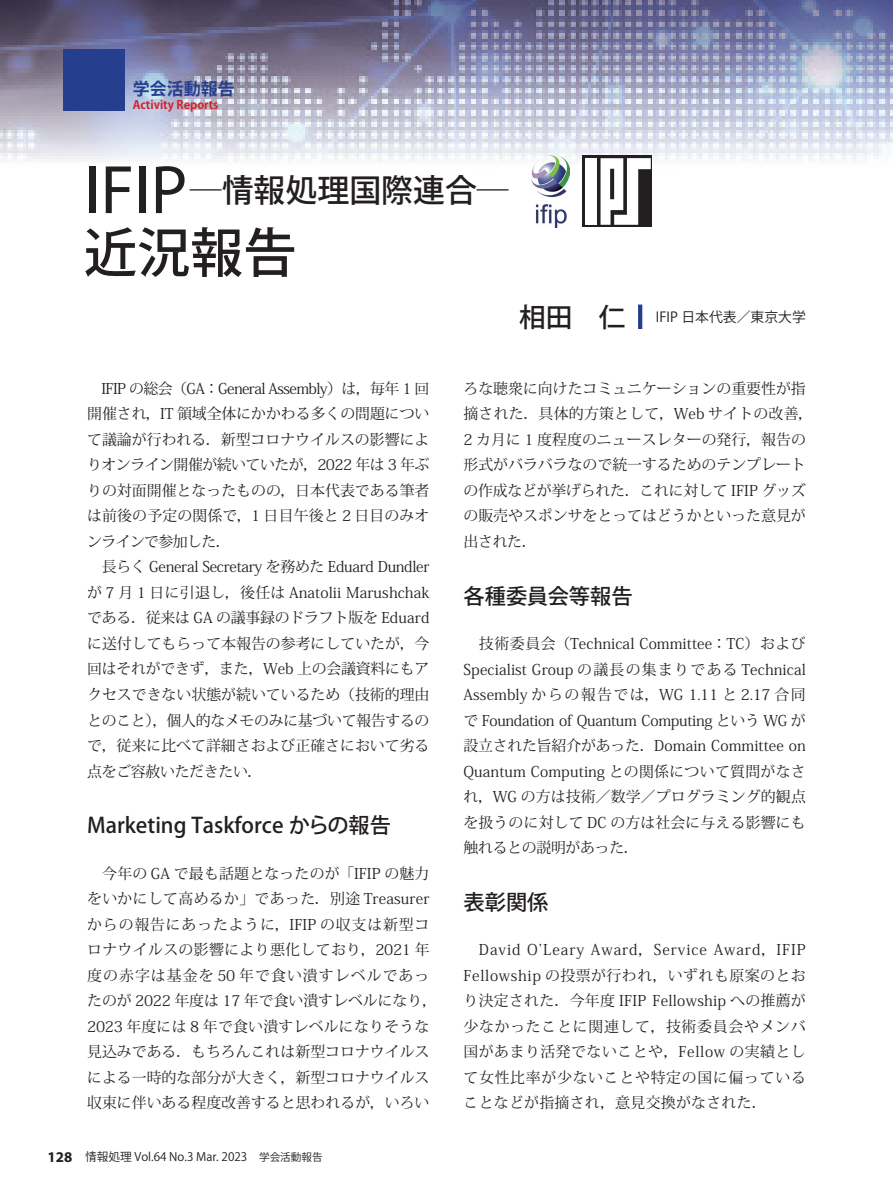
<style>
.page{position:relative;width:893px;height:1191px;background:#fff}
.page>*{position:absolute;margin:0;border:0;box-sizing:border-box;transform-origin:0 0}
.t1{font:500 53.1px "Koz Go Std";color:#231f20}
.t2{font:500 31.95px "Koz Go Std";color:#231f20}
.t3{font:500 21.3px "Koz Go Std";color:#231f20}
.t4{font:700 16.95px "Koz Go Pro";color:#253f8e}
.t5{font:14.85px/25.5px "Koz Min Pr 6 N";color:#231f20}
.t6{font:13.8px "Koz Go Std";color:#231f20}
.t7{font:11.7px "Koz Go Pro";color:#231f20}
.t8{font:700 11.7px "Koz Go Pro";color:#d1232a}
.s1{font-family:"Myriad Pro";font-weight:400;font-size:69.15px}
.s2{font-weight:500;font-size:26.55px}
.s3{font-family:"Myriad Pro";font-weight:700;font-size:14.85px}
.s4{font-size:10.65px}
</style>
<div class="page">
<img style="left:0;top:0;width:893px;height:329px">
<div style="left:582px;top:156px;width:70px;height:71px;background:#231f20"></div>
<div style="left:585px;top:158px;width:12px;height:67px;background:#fff"></div>
<svg style="left:600px;top:158px;width:51px;height:67px"></svg>
<img style="left:531px;top:156px;width:39px;height:71px">
<hr style="left:638px;top:304px;width:4px;height:25px;background:#253f8e">
<div style="left:64px;top:49px;width:61px;height:62px;background:#253f8e"></div>
<p class="t4" style="left:133px;top:78px;width:104px">学会活動報告</p>
<p class="t8" style="left:133px;top:97px;width:87px">Activity Reports</p>
<h2 class="t2" style="left:84px;top:170px;width:426px"><span class="s1">IFIP</span>─情報処理国際連合─</h2>
<h1 class="t1" style="left:84px;top:219px;width:214px">近況報告</h1>
<p class="t6" style="left:519px;top:308px;width:288px"><span class="s2">相田　仁</span> IFIP 日本代表／東京大学</p>
<p class="t5" style="left:87px;top:376px;width:344px">　IFIP の総会（GA：General Assembly）は，毎年 1 回開催され，IT 領域全体にかかわる多くの問題について議論が行われる．新型コロナウイルスの影響によりオンライン開催が続いていたが，2022 年は 3 年ぶりの対面開催となったものの，日本代表である筆者は前後の予定の関係で，1 日目午後と 2 日目のみオンラインで参加した．<br>　長らく General Secretary を務めた Eduard Dundlerが 7 月 1 日に引退し，後任は Anatolii Marushchakである．従来は GA の議事録のドラフト版を Eduardに送付してもらって本報告の参考にしていたが，今回はそれができず，また，Web 上の会議資料にもアクセスできない状態が続いているため（技術的理由とのこと），個人的なメモのみに基づいて報告するので，従来に比べて詳細さおよび正確さにおいて劣る点をご容赦いただきたい．</p>
<h3 class="t3" style="left:87px;top:812px;width:305px">Marketing Taskforce からの報告</h3>
<p class="t5" style="left:87px;top:860px;width:351px">　今年の GA で最も話題となったのが「IFIP の魅力をいかにして高めるか」であった．別途 Treasurerからの報告にあったように，IFIP の収支は新型コロナウイルスの影響により悪化しており，2021 年度の赤字は基金を 50 年で食い潰すレベルであったのが 2022 年度は 17 年で食い潰すレベルになり，<br>2023 年度には 8 年で食い潰すレベルになりそうな見込みである．もちろんこれは新型コロナウイルスによる一時的な部分が大きく，新型コロナウイルス収束に伴いある程度改善すると思われるが，いろい</p>
<p class="t7" style="left:48px;top:1149px;width:277px"><span class="s3">128</span> 情報処理 Vol.64 No.3 Mar. 2023　<span class="s4">学会活動報告</span></p>
<p class="t5" style="left:463px;top:376px;width:351px">ろな聴衆に向けたコミュニケーションの重要性が指摘された．具体的方策として，Web サイトの改善，<br>2 カ月に 1 度程度のニュースレターの発行，報告の形式がバラバラなので統一するためのテンプレートの作成などが挙げられた．これに対して IFIP グッズの販売やスポンサをとってはどうかといった意見が出された．</p>
<h3 class="t3" style="left:463px;top:582px;width:171px">各種委員会等報告</h3>
<p class="t5" style="left:463px;top:631px;width:344px;text-align:justify">　技術委員会（Technical Committee：TC）およびSpecialist Group の議長の集まりである Technical Assembly からの報告では，WG 1.11 と 2.17 合同で Foundation of Quantum Computing という WG が設立された旨紹介があった．Domain Committee on Quantum Computing との関係について質問がなされ，WG の方は技術／数学／プログラミング的観点を扱うのに対して DC の方は社会に与える影響にも触れるとの説明があった．</p>
<h3 class="t3" style="left:463px;top:888px;width:87px">表彰関係</h3>
<p class="t5" style="left:463px;top:937px;width:344px;text-align:justify">　David OʼLeary Award，Service Award，IFIP Fellowship の投票が行われ，いずれも原案のとおり決定された．今年度 IFIP Fellowship への推薦が少なかったことに関連して，技術委員会やメンバ国があまり活発でないことや，Fellow の実績として女性比率が少ないことや特定の国に偏っていることなどが指摘され，意見交換がなされた．</p>
</div>
